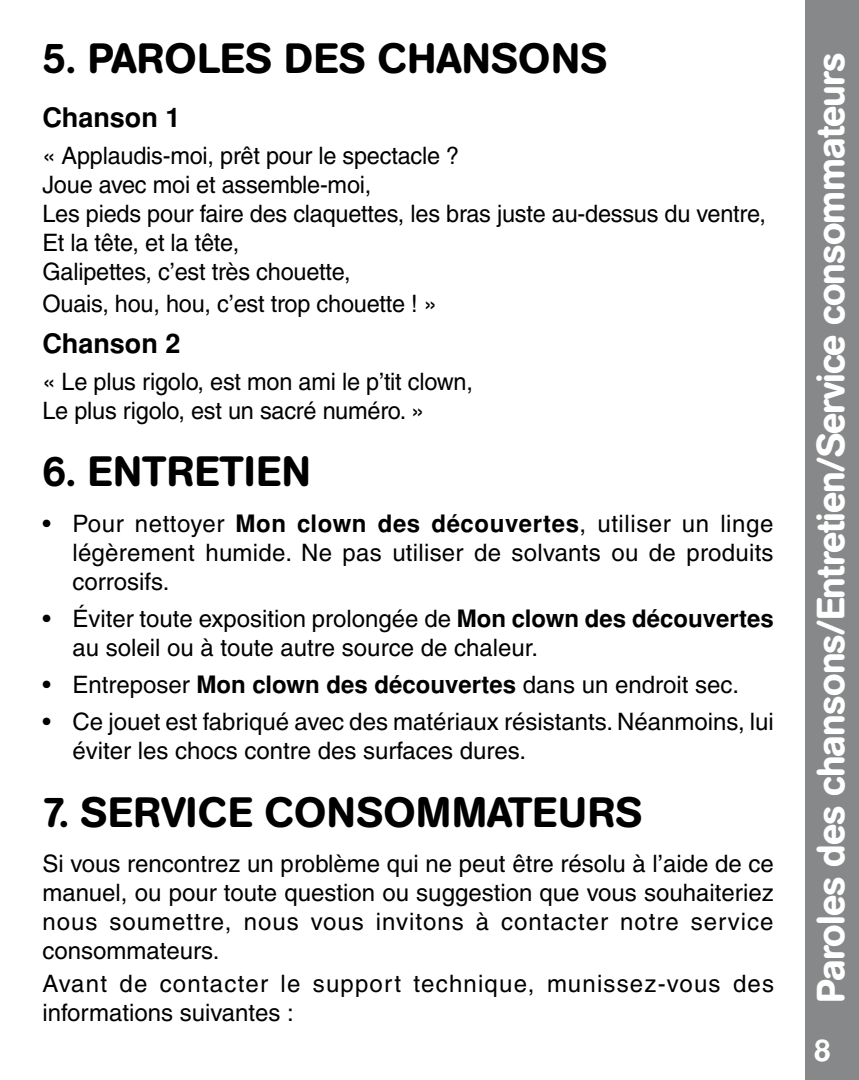
<style>
.page{position:relative;width:859px;height:1080px;background:#fff}
.page>*{position:absolute;margin:0;border:0;box-sizing:border-box;transform-origin:0 0}
.t1{font:500 42px "AG Book Rounded";letter-spacing:.02em;color:#000}
.t2{font:500 39px "AG Book Rounded";letter-spacing:-.02em;color:#fff}
.t3{font:700 30px "Helvetica";color:#fff}
.t4{font:700 27px "Helvetica";color:#000}
.t5{font:24px/28.8px "Helvetica";color:#000}
.t6{font:24px/28.8px "Helvetica";letter-spacing:.05em;color:#000}
.s1{font-weight:700}
</style>
<div class="page">
<div style="left:806px;top:0;width:53px;height:1080px;background:#878889"></div>
<h1 class="t1" style="left:42px;top:34px;width:566px">5. PAROLES DES CHANSONS</h1>
<p class="t4" style="left:42px;top:102px;width:140px">Chanson 1</p>
<p class="t5" style="left:42px;top:141px;width:725px">« Applaudis-moi, prêt pour le spectacle ?<br>Joue avec moi et assemble-moi,<br>Les pieds pour faire des claquettes, les bras juste au-dessus du ventre, Et la tête, et la tête,<br>Galipettes, c’est très chouette,</p>
<p class="t5" style="left:42px;top:289px;width:396px">Ouais, hou, hou, c’est trop chouette ! »</p>
<p class="t4" style="left:42px;top:328px;width:140px">Chanson 2</p>
<p class="t5" style="left:42px;top:367px;width:432px">« Le plus rigolo, est mon ami le p’tit clown,<br>Le plus rigolo, est un sacré numéro. »</p>
<h1 class="t1" style="left:42px;top:447px;width:270px">6. ENTRETIEN</h1>
<p class="t5" style="left:72px;top:509px;width:703px;text-align:justify;text-indent:-30px">• Pour nettoyer <span class="s1">Mon clown des découvertes</span>, utiliser un linge légèrement humide. Ne pas utiliser de solvants ou de produits corrosifs.</p>
<p class="t5" style="left:72px;top:604px;width:703px;text-indent:-30px">• Éviter toute exposition prolongée de <span class="s1">Mon clown des découvertes </span>au soleil ou à toute autre source de chaleur.</p>
<p class="t5" style="left:42px;top:670px;width:698px">• Entreposer <span class="s1">Mon clown des découvertes</span> dans un endroit sec.</p>
<p class="t5" style="left:72px;top:708px;width:703px;text-indent:-30px">• Ce jouet est fabriqué avec des matériaux résistants. Néanmoins, lui éviter les chocs contre des surfaces dures.</p>
<h1 class="t1" style="left:42px;top:787px;width:601px">7. SERVICE CONSOMMATEURS</h1>
<p class="t5" style="left:42px;top:850px;width:733px;text-align:justify">Si vous rencontrez un problème qui ne peut être résolu à l’aide de ce manuel, ou pour toute question ou suggestion que vous souhaiteriez nous soumettre, nous vous invitons à contacter notre service consommateurs.</p>
<p class="t6" style="left:42px;top:969px;width:733px">Avant de contacter le support technique, munissez-vous des informations suivantes :</p>
<h2 class="t2" style="left:808px;top:1003px;width:952px;rotate:-90deg">Paroles des chansons/Entretien/Service consommateurs</h2>
<p class="t3" style="left:814px;top:1033px;width:18px">8</p>
</div>
